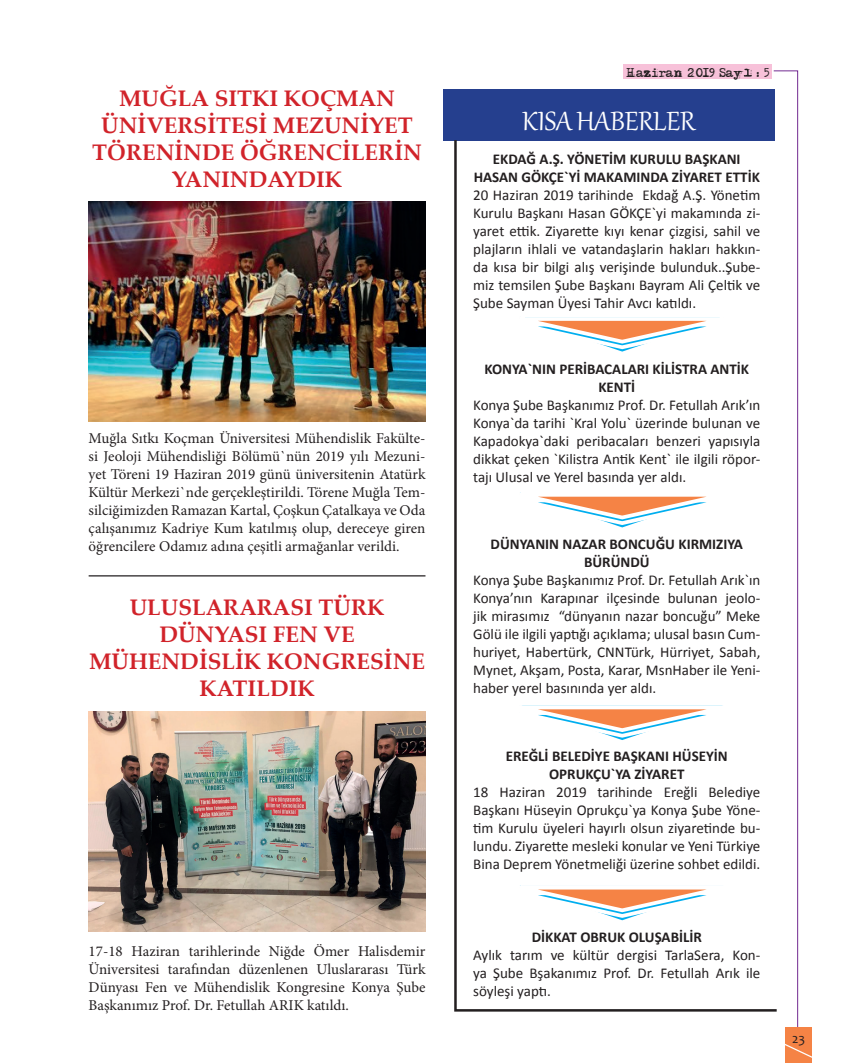
<style>
.page{position:relative;width:851px;height:1063px;background:#fff}
.page>*{position:absolute;margin:0;border:0;box-sizing:border-box;transform-origin:0 0}
.t1{font:32.5px "Gabriola";color:#fff}
.t2{font:700 22.5px/27px "Palatino Linotype";color:#d1232a;text-align:center}
.t3{font:15px/18px "Calibri";color:#231f20;text-align:justify}
.t4{font:15px/18px "Minion Pro";color:#231f20;text-align:justify}
.t5{font:700 15px/18px "Calibri";color:#231f20;text-align:center}
.t6{font:13.75px "Candara";color:#231f20}
.t7{font:11.25px "Adler";color:#231f20}
</style>
<div class="page">
<svg style="left:773px;top:70px;width:25px;height:958px"></svg>
<div style="left:785px;top:1028px;width:26px;height:35px;background:#f58345"></div>
<svg style="left:785px;top:1041px;width:27px;height:19px"></svg>
<div style="left:623px;top:64px;width:148px;height:15px;background:#f7c1d9"></div>
<svg style="left:743px;top:69px;width:9px;height:8px"></svg>
<div style="left:443px;top:89px;width:331px;height:51px;background:#253f8e"></div>
<svg style="left:453px;top:138px;width:326px;height:875px"></svg>
<svg style="left:515px;top:314px;width:242px;height:38px"></svg>
<svg style="left:515px;top:703px;width:242px;height:37px"></svg>
<svg style="left:515px;top:883px;width:242px;height:37px"></svg>
<svg style="left:515px;top:490px;width:242px;height:37px"></svg>
<img style="left:89px;top:202px;width:336px;height:219px">
<img style="left:89px;top:712px;width:336px;height:219px">
<hr style="left:89px;top:575px;width:336px;height:1px;background:#231f20">
<h2 class="t2" style="left:92px;top:84px;width:331px">MUĞLA SITKI KOÇMAN<br>ÜNİVERSİTESİ MEZUNİYET<br>TÖRENİNDE ÖĞRENCİLERİN<br>YANINDAYDIK</h2>
<p class="t4" style="left:89px;top:429px;width:338px">Muğla Sıtkı Koçman Üniversitesi Mühendislik Fakülte&shy;si Jeoloji Mühendisliği Bölümü`nün 2019 yılı Mezuni&shy;yet Töreni 19 Haziran 2019 günü üniversitenin Atatürk Kültür Merkezi`nde gerçekleştirildi. Törene Muğla Tem&shy;silciğimizden Ramazan Kartal, Çoşkun Çatalkaya ve Oda çalışanımız Kadriye Kum katılmış olup, dereceye giren öğrencilere Odamız adına çeşitli armağanlar verildi.</p>
<h2 class="t2" style="left:89px;top:593px;width:337px">ULUSLARARASI TÜRK<br>DÜNYASI FEN VE<br>MÜHENDİSLİK KONGRESİNE<br>KATILDIK</h2>
<p class="t4" style="left:89px;top:942px;width:338px">17-18 Haziran tarihlerinde Niğde Ömer Halisdemir Üniversitesi tarafından düzenlenen Uluslararası Türk Dünyası Fen ve Mühendislik Kongresine Konya Şube Başkanımız Prof. Dr. Fetullah ARIK katıldı.</p>
<p class="t7" style="left:626px;top:68px;width:144px">Haziran 2019 Say ı: 5</p>
<h1 class="t1" style="left:522px;top:100px;width:175px">KISA HABERLER</h1>
<p class="t5" style="left:473px;top:150px;width:288px">EKDAĞ A.Ş. YÖNETİM KURULU BAŞKANI<br>HASAN GÖKÇE`Yİ MAKAMINDA ZİYARET ETTİK</p>
<p class="t3" style="left:473px;top:186px;width:289px">20 Haziran 2019 tarihinde Ekdağ A.Ş. Yönetim Kurulu Başkanı Hasan GÖKÇE`yi makamında zi&shy;yaret ettik. Ziyarette kıyı kenar çizgisi, sahil ve plajların ihlali ve vatandaşlarin hakları hakkın&shy;da kısa bir bilgi alış verişinde bulunduk..Şube&shy;miz temsilen Şube Başkanı Bayram Ali Çeltik ve Şube Sayman Üyesi Tahir Avcı katıldı.</p>
<p class="t5" style="left:484px;top:360px;width:266px">KONYA`NIN PERİBACALARI KİLİSTRA ANTİK<br>KENTİ</p>
<p class="t3" style="left:473px;top:395px;width:289px">Konya Şube Başkanımız Prof. Dr. Fetullah Arık’ın Konya`da tarihi `Kral Yolu` üzerinde bulunan ve Kapadokya`daki peribacaları benzeri yapısıyla dikkat çeken `Kilistra Antik Kent` ile ilgili röpor&shy;tajı Ulusal ve Yerel basında yer aldı.</p>
<p class="t5" style="left:490px;top:535px;width:254px">DÜNYANIN NAZAR BONCUĞU KIRMIZIYA<br>BÜRÜNDÜ</p>
<p class="t3" style="left:473px;top:571px;width:289px">Konya Şube Başkanımız Prof. Dr. Fetullah Arık`ın Konya’nın Karapınar ilçesinde bulunan jeolo&shy;jik mirasımız “dünyanın nazar boncuğu” Meke Gölü ile ilgili yaptığı açıklama; ulusal basın Cum&shy;huriyet, Habertürk, CNNTürk, Hürriyet, Sabah, Mynet, Akşam, Posta, Karar, MsnHaber ile Yeni&shy;haber yerel basınında yer aldı.</p>
<p class="t5" style="left:505px;top:747px;width:223px">EREĞLİ BELEDİYE BAŞKANI HÜSEYİN<br>OPRUKÇU`YA ZİYARET</p>
<p class="t3" style="left:473px;top:782px;width:289px">18 Haziran 2019 tarihinde Ereğli Belediye Başkanı Hüseyin Oprukçu`ya Konya Şube Yöne&shy;tim Kurulu üyeleri hayırlı olsun ziyaretinde bu&shy;lundu. Ziyarette mesleki konular ve Yeni Türkiye Bina Deprem Yönetmeliği üzerine sohbet edildi.</p>
<p class="t5" style="left:531px;top:928px;width:172px">DİKKAT OBRUK OLUŞABİLİR</p>
<p class="t3" style="left:473px;top:946px;width:289px">Aylık tarım ve kültür dergisi TarlaSera, Kon&shy;ya Şube Bşakanımız Prof. Dr. Fetullah Arık ile söyleşi yaptı.</p>
<p class="t6" style="left:792px;top:1030px;width:15px">23</p>
</div>
